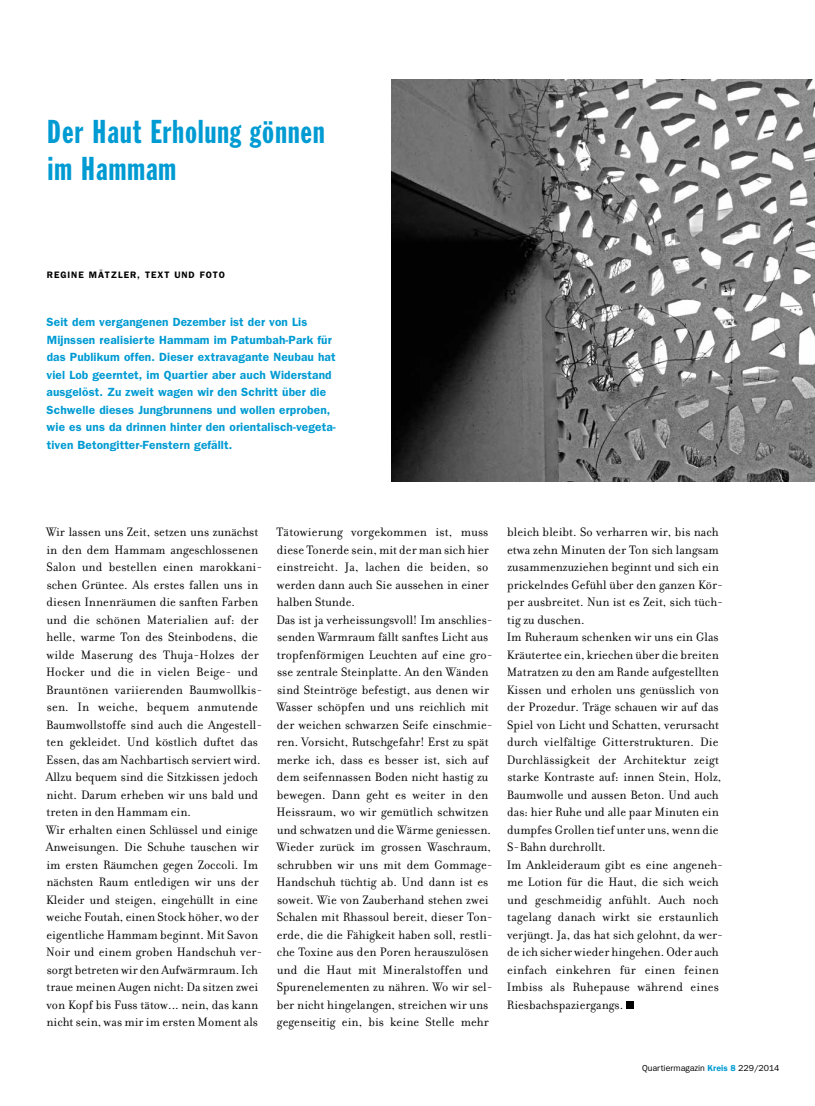
<style>
.page{position:relative;width:815px;height:1106px;background:#fff}
.page>*{position:absolute;margin:0;border:0;box-sizing:border-box;transform-origin:0 0}
.t1{font:32.5px/37.5px "Franklin Gothic Extra Cond";letter-spacing:.035em;color:#009bd3}
.t2{font:13.12px/17.5px "Filosofia";letter-spacing:.005em;color:#000}
.t3{font:600 11.88px/17.5px "Franklin Gothic";letter-spacing:.01em;color:#009bd3}
.t4{font:600 9.38px "Franklin Gothic";letter-spacing:.1em;color:#000}
.t5{font:8.75px "Franklin Gothic";color:#000}
.s1{font-weight:600;color:#009bd3}
</style>
<div class="page">
<div style="left:626px;top:1001px;width:7px;height:8px;background:#000"></div>
<img style="left:392px;top:80px;width:423px;height:401px">
<h1 class="t1" style="left:47px;top:112px;width:279px">Der Haut Erholung gönnen im Hammam</h1>
<p class="t4" style="left:47px;top:270px;width:142px">Regine Mätzler, Text und</p>
<p class="t4" style="left:200px;top:270px;width:27px">Foto</p>
<p class="t3" style="left:47px;top:313px;width:291px">Seit dem vergangenen Dezember ist der von Lis Mijnssen realisierte Hammam im Patumbah-Park für das Publikum offen. Dieser extravagante Neubau hat viel Lob geerntet, im Quartier aber auch Widerstand ausgelöst. Zu zweit wagen wir den Schritt über die Schwelle dieses Jungbrunnens und wollen erproben, wie es uns da drinnen hinter den orientalisch-vegeta&shy;tiven Betongitter-Fenstern gefällt.</p>
<p class="t2" style="left:46px;top:523px;width:218px">Wir lassen uns Zeit, setzen uns zunächst in den dem Hammam angeschlossenen Salon und bestellen einen marokkani&shy;schen Grüntee. Als erstes fallen uns in diesen Innenräumen die sanften Farben und die schönen Materialien auf: der helle, warme Ton des Steinbodens, die wilde Maserung des Thuja-Holzes der Hocker und die in vielen Beige- und Brauntönen variierenden Baumwollkis&shy;sen. In weiche, bequem anmutende Baumwollstoffe sind auch die Angestell&shy;ten gekleidet. Und köstlich duftet das Essen, das am Nachbartisch serviert wird.<br>Allzu bequem sind die Sitzkissen jedoch nicht. Darum erheben wir uns bald und treten in den Hammam ein.<br>Wir erhalten einen Schlüssel und einige Anweisungen. Die Schuhe tauschen wir im ersten Räumchen gegen Zoccoli. Im nächsten Raum entledigen wir uns der Kleider und steigen, eingehüllt in eine weiche Foutah, einen Stock höher, wo der eigentliche Hammam beginnt. Mit Savon Noir und einem groben Handschuh ver&shy;sorgt betreten wir den Aufwärmraum. Ich traue meinen Augen nicht: Da sitzen zwei von Kopf bis Fuss tätow... nein, das kann nicht sein, was mir im ersten Moment als</p>
<p class="t2" style="left:276px;top:523px;width:218px">Tätowierung vorgekommen ist, muss diese Tonerde sein, mit der man sich hier einstreicht. Ja, lachen die beiden, so werden dann auch Sie aussehen in einer halben Stunde.<br>Das ist ja verheissungsvoll! Im anschlies&shy;senden Warmraum fällt sanftes Licht aus tropfenförmigen Leuchten auf eine gro&shy;sse zentrale Steinplatte. An den Wänden sind Steintröge befestigt, aus denen wir Wasser schöpfen und uns reichlich mit der weichen schwarzen Seife einschmie&shy;ren. Vorsicht, Rutschgefahr! Erst zu spät merke ich, dass es besser ist, sich auf dem seifennassen Boden nicht hastig zu bewegen. Dann geht es weiter in den Heissraum, wo wir gemütlich schwitzen und schwatzen und die Wärme geniessen.<br>Wieder zurück im grossen Waschraum, schrubben wir uns mit dem Gommage-Handschuh tüchtig ab. Und dann ist es soweit. Wie von Zauberhand stehen zwei Schalen mit Rhassoul bereit, dieser Ton&shy;erde, die die Fähigkeit haben soll, restli&shy;che Toxine aus den Poren herauszulösen und die Haut mit Mineralstoffen und Spurenelementen zu nähren. Wo wir sel&shy;ber nicht hingelangen, streichen wir uns gegenseitig ein, bis keine Stelle mehr</p>
<p class="t2" style="left:507px;top:523px;width:218px">bleich bleibt. So verharren wir, bis nach etwa zehn Minuten der Ton sich langsam zusammenzuziehen beginnt und sich ein prickelndes Gefühl über den ganzen Kör&shy;per ausbreitet. Nun ist es Zeit, sich tüch&shy;tig zu duschen.<br>Im Ruheraum schenken wir uns ein Glas Kräutertee ein, kriechen über die breiten Matratzen zu den am Rande aufgestellten Kissen und erholen uns genüsslich von der Prozedur. Träge schauen wir auf das Spiel von Licht und Schatten, verursacht durch vielfältige Gitterstrukturen. Die Durchlässigkeit der Architektur zeigt starke Kontraste auf: innen Stein, Holz, Baumwolle und aussen Beton. Und auch das: hier Ruhe und alle paar Minuten ein dumpfes Grollen tief unter uns, wenn die S-Bahn durchrollt.<br>Im Ankleideraum gibt es eine angeneh&shy;me Lotion für die Haut, die sich weich und geschmeidig anfühlt. Auch noch tagelang danach wirkt sie erstaunlich verjüngt. Ja, das hat sich gelohnt, da wer&shy;de ich sicher wieder hingehen. Oder auch einfach einkehren für einen feinen Imbiss als Ruhepause während eines Riesbachspaziergangs.</p>
<p class="t5" style="left:642px;top:1062px;width:139px">Quartiermagazin <span class="s1">Kreis 8</span> 229/2014</p>
</div>
